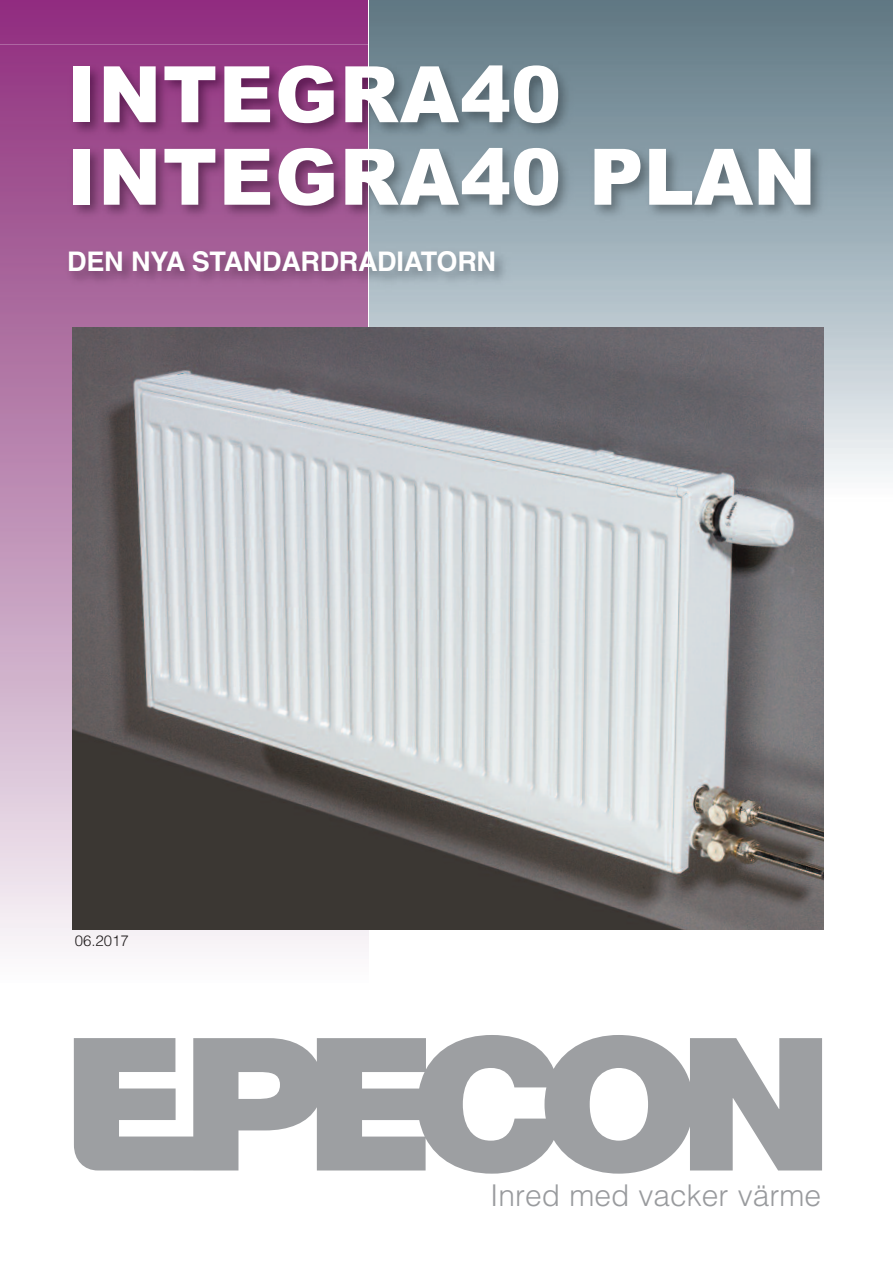
<style>
.page{position:relative;width:893px;height:1263px;background:#fff}
.page>*{position:absolute;margin:0;border:0;box-sizing:border-box;transform-origin:0 0}
.t1{font:900 78px/82.5px "Arial";letter-spacing:.02em;color:#fff}
.t2{font:300 30px "Helvetica";color:#999b9e}
.t3{font:700 27px "Helvetica";letter-spacing:-.01em;color:#fff}
.t4{font:300 15px "Helvetica";color:#231f20}
</style>
<div class="page">
<img style="left:0;top:0;width:893px;height:652px">
<img style="left:0;top:652px;width:369px;height:296px">
<img style="left:368px;top:0;width:1px;height:327px">
<svg style="left:74px;top:1035px;width:748px;height:139px;fill:#9d9fa2"></svg>
<img style="left:72px;top:327px;width:751px;height:602px">
<h1 class="t1" style="left:67px;top:54px;width:750px">INTEGRA40<br>INTEGRA40 PLAN</h1>
<p class="t3" style="left:67px;top:246px;width:430px">DEN NYA STANDARDRADIATORN</p>
<p class="t4" style="left:75px;top:928px;width:56px">06.2017</p>
<p class="t2" style="left:490px;top:1169px;width:332px">Inred med vacker värme</p>
</div>
